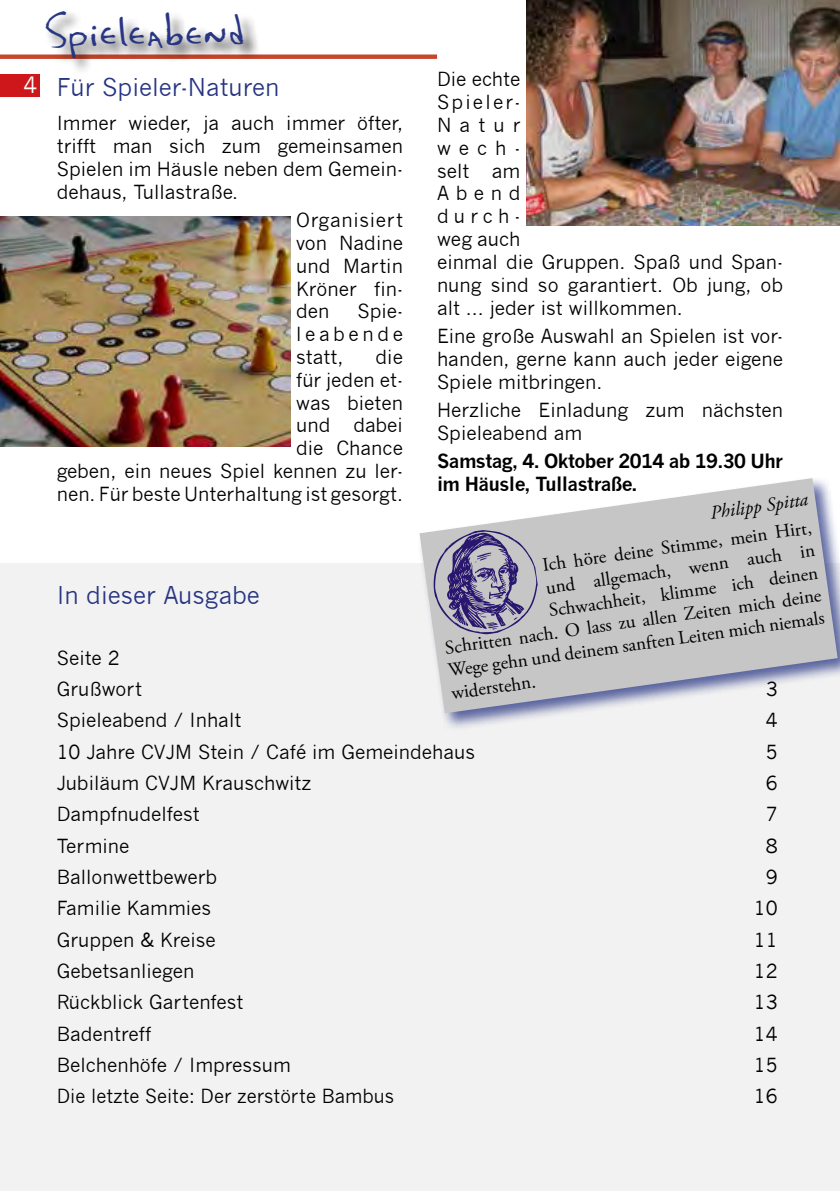
<style>
.page{position:relative;width:840px;height:1191px;background:#fff}
.page>*{position:absolute;margin:0;border:0;box-sizing:border-box;transform-origin:0 0}
.t1{font:42px "Kaela";color:#283583}
.t2{font:24px "News Gothic";color:#283583}
.t3{font:22px "News Gothic";color:#fff}
.t4{font:19px/22.8px "News Gothic";color:#000;text-align:justify}
.t5{font:19px "Adobe Garamond Pro";color:#000}
.t6{font:700 19px/22.8px "News Gothic";letter-spacing:-.03em;color:#000}
.t7{font:italic 19px "Adobe Garamond Pro";color:#000}
</style>
<div class="page">
<div style="left:0;top:74px;width:40px;height:22px;background:#cd171a"></div>
<div style="left:0;top:563px;width:839px;height:628px;background:#f2f2f2"></div>
<svg style="left:0;top:55px;width:437px;height:4px"></svg>
<div style="left:44px;top:10px;width:216px;height:64px;background:#000;opacity:.8"></div>
<img style="left:526px;top:0;width:313px;height:226px">
<img style="left:0;top:216px;width:290px;height:230px">
<div style="left:417px;top:476px;width:422px;height:255px;background:#283583;opacity:.75"></div>
<svg style="left:419px;top:478px;width:418px;height:235px;fill:#c6c6c6"></svg>
<svg style="left:426px;top:523px;width:117px;height:118px;background:#a19cb2"></svg>
<p class="t3" style="left:24px;top:72px;width:15px">4</p>
<h1 class="t1" style="left:45px;top:4px;width:204px">Spieleabend</h1>
<p class="t2" style="left:57px;top:73px;width:224px">Für Spieler-Naturen</p>
<p class="t4" style="left:57px;top:112px;width:347px">Immer wieder, ja auch immer öfter, trifft man sich zum gemeinsamen Spielen im Häusle neben dem Gemein&shy;dehaus, Tullastraße.</p>
<p class="t4" style="left:296px;top:209px;width:108px">Organisiert von Nadine und Martin Kröner fin&shy;den</p>
<p class="t4" style="left:296px;top:300px;width:108px;text-indent:61px">Spie&shy;leabende statt,</p>
<p class="t4" style="left:57px;top:346px;width:347px;text-align:right">die<br>für jeden et-<br>was bieten<br>und dabei<br>die Chance<br>geben, ein neues Spiel kennen zu ler&shy;nen. Für beste Unterhaltung ist gesorgt.</p>
<p class="t2" style="left:57px;top:581px;width:204px">In dieser Ausgabe</p>
<p class="t4" style="left:57px;top:642px;width:87px;line-height:31.4px">Seite 2<br>Grußwort</p>
<p class="t4" style="left:437px;top:68px;width:347px;text-align:left">Die echte<br>Spieler-<br>Natur<br>wech-<br>selt am<br>Abend<br>durch-<br>weg auch<br>einmal die Gruppen. Spaß und Span&shy;nung sind so garantiert. Ob jung, ob alt ... jeder ist willkommen.</p>
<p class="t4" style="left:437px;top:325px;width:347px">Eine große Auswahl an Spielen ist vor&shy;handen, gerne kann auch jeder eigene Spiele mitbringen.</p>
<p class="t4" style="left:437px;top:399px;width:347px">Herzliche Einladung zum nächsten<br>Spieleabend am</p>
<p class="t6" style="left:437px;top:450px;width:347px">Samstag, 4. Oktober 2014 ab 19.30 Uhr im Häusle, Tullastraße.</p>
<p class="t7" style="left:708px;top:501px;width:100px;rotate:-8deg">Philipp Spitta</p>
<p class="t5" style="left:540px;top:554px;width:273px;rotate:-8deg">Ich höre deine Stimme, mein Hirt,</p>
<p class="t5" style="left:544px;top:576px;width:273px;rotate:-8deg">und allgemach, wenn auch in</p>
<p class="t5" style="left:547px;top:599px;width:273px;rotate:-8deg">Schwachheit, klimme ich deinen</p>
<p class="t5" style="left:443px;top:636px;width:381px;rotate:-8deg">Schritten nach. O lass zu allen Zeiten mich deine</p>
<p class="t5" style="left:446px;top:659px;width:381px;rotate:-8deg">Wege gehn und deinem sanften Leiten mich niemals</p>
<p class="t5" style="left:449px;top:682px;width:86px;rotate:-8deg">widerstehn.</p>
<p class="t4" style="left:765px;top:678px;width:13px">3</p>
<p class="t4" style="left:57px;top:709px;width:186px">Spieleabend / Inhalt</p>
<p class="t4" style="left:765px;top:709px;width:13px">4</p>
<p class="t4" style="left:57px;top:740px;width:419px">10 Jahre CVJM Stein / Café im Gemeindehaus</p>
<p class="t4" style="left:765px;top:740px;width:13px">5</p>
<p class="t4" style="left:57px;top:772px;width:256px">Jubiläum CVJM Krauschwitz</p>
<p class="t4" style="left:765px;top:772px;width:13px">6</p>
<p class="t4" style="left:57px;top:803px;width:144px">Dampfnudelfest</p>
<p class="t4" style="left:765px;top:803px;width:13px">7</p>
<p class="t4" style="left:57px;top:834px;width:74px">Termine</p>
<p class="t4" style="left:765px;top:834px;width:13px">8</p>
<p class="t4" style="left:57px;top:865px;width:162px">Ballonwettbewerb</p>
<p class="t4" style="left:765px;top:865px;width:13px">9</p>
<p class="t4" style="left:57px;top:897px;width:156px">Familie Kammies</p>
<p class="t4" style="left:753px;top:897px;width:25px">10</p>
<p class="t4" style="left:57px;top:928px;width:160px">Gruppen &amp; Kreise</p>
<p class="t4" style="left:753px;top:928px;width:25px">11</p>
<p class="t4" style="left:57px;top:959px;width:139px">Gebetsanliegen</p>
<p class="t4" style="left:753px;top:959px;width:25px">12</p>
<p class="t4" style="left:57px;top:991px;width:188px">Rückblick Gartenfest</p>
<p class="t4" style="left:753px;top:991px;width:25px">13</p>
<p class="t4" style="left:57px;top:1022px;width:96px">Badentreff</p>
<p class="t4" style="left:753px;top:1022px;width:25px">14</p>
<p class="t4" style="left:57px;top:1053px;width:236px">Belchenhöfe / Impressum</p>
<p class="t4" style="left:753px;top:1053px;width:25px">15</p>
<p class="t4" style="left:57px;top:1085px;width:338px">Die letzte Seite: Der zerstörte Bambus</p>
<p class="t4" style="left:753px;top:1085px;width:25px">16</p>
</div>
